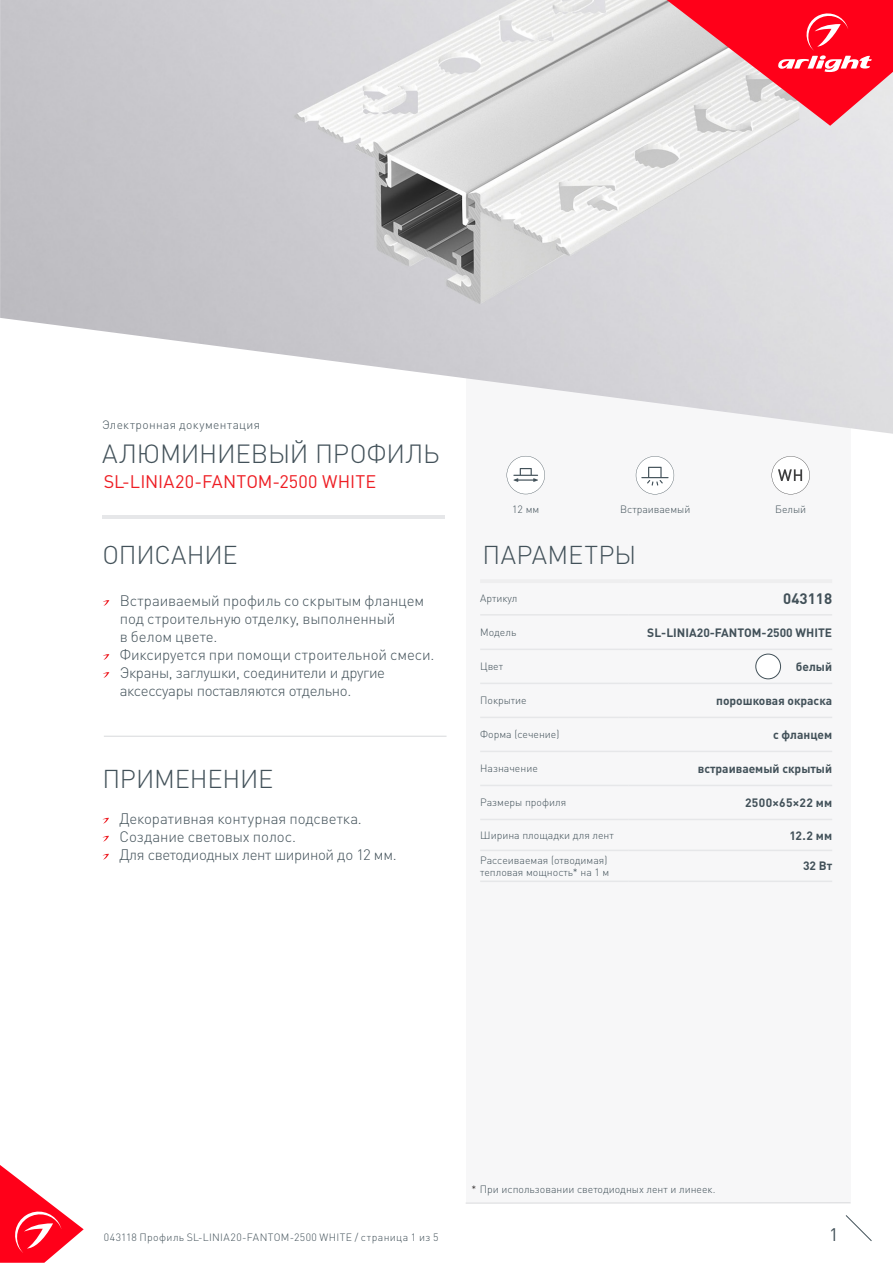
<style>
.page{position:relative;width:893px;height:1263px;background:#fff}
.page>*{position:absolute;margin:0;border:0;box-sizing:border-box;transform-origin:0 0}
.t1{font:300 25.95px "DIN Pro";letter-spacing:-.01em;color:#425159}
.t2{font:300 25.5px "DIN Pro";letter-spacing:-.005em;color:#425159}
.t3{font:300 25.5px "DIN Pro";letter-spacing:.015em;color:#425159}
.t4{font:18px "DIN Pro";letter-spacing:.01em;color:#ee1d23}
.t5{font:18px "DIN Pro";color:#425159}
.t6{font:300 15px/18px "DIN Pro";letter-spacing:-.01em;color:#425159}
.t7{font:700 15px "DIN Pro";color:#425159}
.t8{font:700 12px "DIN Pro";color:#425159}
.t9{font:300 12px "DIN Pro";letter-spacing:.03em;color:#425159}
.t10{font:700 12px "DIN Pro";letter-spacing:.02em;color:#425159}
.t11{font:300 10.5px/12.6px "DIN Pro";color:#425159}
.t12{font:300 10.5px "DIN Pro";letter-spacing:.04em;color:#425159}
.s1{color:#231f20}
</style>
<div class="page">
<svg style="left:0;top:1165px;width:84px;height:98px"></svg>
<svg style="left:845px;top:1215px;width:27px;height:26px"></svg>
<div style="left:466px;top:257px;width:384px;height:946px;background:#f7f7f8"></div>
<img style="left:0;top:0;width:893px;height:434px">
<hr style="left:102px;top:515px;width:342px;height:3px;background:#e6e7e9">
<hr style="left:480px;top:579px;width:148px;height:4px;background:#eeeeef">
<hr style="left:628px;top:579px;width:204px;height:4px;background:#eeeeef">
<hr style="left:480px;top:614px;width:148px;height:1px;background:#e6e7e9">
<hr style="left:628px;top:614px;width:204px;height:1px;background:#e6e7e9">
<hr style="left:480px;top:649px;width:148px;height:1px;background:#e6e7e9">
<hr style="left:628px;top:649px;width:204px;height:1px;background:#e6e7e9">
<hr style="left:480px;top:683px;width:148px;height:1px;background:#e6e7e9">
<hr style="left:628px;top:683px;width:204px;height:1px;background:#e6e7e9">
<hr style="left:480px;top:717px;width:148px;height:1px;background:#e6e7e9">
<hr style="left:628px;top:717px;width:204px;height:1px;background:#e6e7e9">
<hr style="left:480px;top:751px;width:148px;height:1px;background:#e6e7e9">
<hr style="left:628px;top:751px;width:204px;height:1px;background:#e6e7e9">
<hr style="left:480px;top:785px;width:148px;height:1px;background:#e6e7e9">
<hr style="left:628px;top:785px;width:204px;height:1px;background:#e6e7e9">
<hr style="left:480px;top:819px;width:148px;height:1px;background:#e6e7e9">
<hr style="left:628px;top:819px;width:204px;height:1px;background:#e6e7e9">
<hr style="left:480px;top:850px;width:148px;height:1px;background:#e6e7e9">
<hr style="left:628px;top:850px;width:204px;height:1px;background:#e6e7e9">
<hr style="left:480px;top:880px;width:148px;height:2px;background:#e6e7e9">
<hr style="left:628px;top:880px;width:204px;height:2px;background:#e6e7e9">
<hr style="left:466px;top:1202px;width:384px;height:1px;background:#dcdddf">
<svg style="left:667px;top:0;width:226px;height:126px;background:#f26674"></svg>
<svg style="left:103px;top:600px;width:6px;height:6px"></svg>
<svg style="left:103px;top:654px;width:6px;height:6px"></svg>
<svg style="left:103px;top:672px;width:6px;height:6px"></svg>
<svg style="left:102px;top:818px;width:7px;height:5px"></svg>
<svg style="left:102px;top:836px;width:7px;height:5px"></svg>
<svg style="left:102px;top:854px;width:7px;height:5px"></svg>
<hr style="left:104px;top:736px;width:343px;height:1px;background:#dcdddf">
<div style="left:756px;top:654px;width:24px;height:25px;background:#fff;border-radius:50%"></div>
<div style="left:755px;top:654px;width:26px;height:25px;border:1px solid #425159;border-radius:50%"></div>
<svg style="left:507px;top:456px;width:38px;height:38px"></svg>
<svg style="left:636px;top:456px;width:38px;height:38px"></svg>
<svg style="left:772px;top:456px;width:38px;height:38px"></svg>
<p class="t9" style="left:102px;top:417px;width:160px">Электронная документация</p>
<p class="t1" style="left:102px;top:436px;width:339px">АЛЮМИНИЕВЫЙ ПРОФИЛЬ</p>
<p class="t4" style="left:104px;top:470px;width:274px">SL-LINIA20-FANTOM-2500 WHITE</p>
<p class="t2" style="left:102px;top:537px;width:137px">ОПИСАНИЕ</p>
<p class="t6" style="left:120px;top:591px;width:306px">Встраиваемый профиль со скрытым фланцем под строительную отделку, выполненный<br>в белом цвете.</p>
<p class="t6" style="left:120px;top:645px;width:316px">Фиксируется при помощи строительной смеси.</p>
<p class="t6" style="left:120px;top:663px;width:267px">Экраны, заглушки, соединители и другие аксессуары поставляются отдельно.</p>
<p class="t2" style="left:102px;top:761px;width:172px">ПРИМЕНЕНИЕ</p>
<p class="t6" style="left:119px;top:808px;width:244px">Декоративная контурная подсветка.</p>
<p class="t6" style="left:119px;top:826px;width:178px">Создание световых полос.</p>
<p class="t6" style="left:119px;top:844px;width:279px">Для светодиодных лент шириной до 12 мм.</p>
<p class="t11" style="left:512px;top:502px;width:29px">12 мм</p>
<p class="t11" style="left:620px;top:502px;width:72px">Встраиваемый</p>
<p class="t11" style="left:775px;top:502px;width:33px">Белый</p>
<p class="t3" style="left:483px;top:537px;width:155px">ПАРАМЕТРЫ</p>
<p class="t11" style="left:480px;top:591px;width:39px">Артикул</p>
<p class="t7" style="left:783px;top:588px;width:50px">043118</p>
<p class="t11" style="left:480px;top:625px;width:38px">Модель</p>
<p class="t8" style="left:647px;top:624px;width:186px">SL-LINIA20-FANTOM-2500 WHITE</p>
<p class="t11" style="left:480px;top:660px;width:24px">Цвет</p>
<p class="t8" style="left:796px;top:658px;width:38px">белый</p>
<p class="t11" style="left:480px;top:694px;width:48px">Покрытие</p>
<p class="t8" style="left:716px;top:692px;width:117px">порошковая окраска</p>
<p class="t11" style="left:480px;top:728px;width:81px">Форма (сечение)</p>
<p class="t8" style="left:773px;top:726px;width:61px">с фланцем</p>
<p class="t11" style="left:480px;top:762px;width:59px">Назначение</p>
<p class="t8" style="left:698px;top:760px;width:136px">встраиваемый скрытый</p>
<p class="t11" style="left:480px;top:796px;width:87px">Размеры профиля</p>
<p class="t10" style="left:745px;top:794px;width:88px">2500×65×22 мм</p>
<p class="t11" style="left:480px;top:828px;width:135px">Ширина площадки для лент</p>
<p class="t8" style="left:789px;top:827px;width:44px">12.2 мм</p>
<p class="t11" style="left:480px;top:853px;width:131px">Рассеиваемая (отводимая) тепловая мощность* на 1 м</p>
<p class="t8" style="left:803px;top:858px;width:31px">32 Вт</p>
<p class="t11" style="left:471px;top:1183px;width:246px"><span class="s1">*</span> При использовании светодиодных лент и линеек.</p>
<p class="t12" style="left:104px;top:1230px;width:336px">043118 Профиль SL-LINIA20-FANTOM-2500 WHITE / страница 1 из 5</p>
<p class="t5" style="left:829px;top:1222px;width:11px">1</p>
</div>
